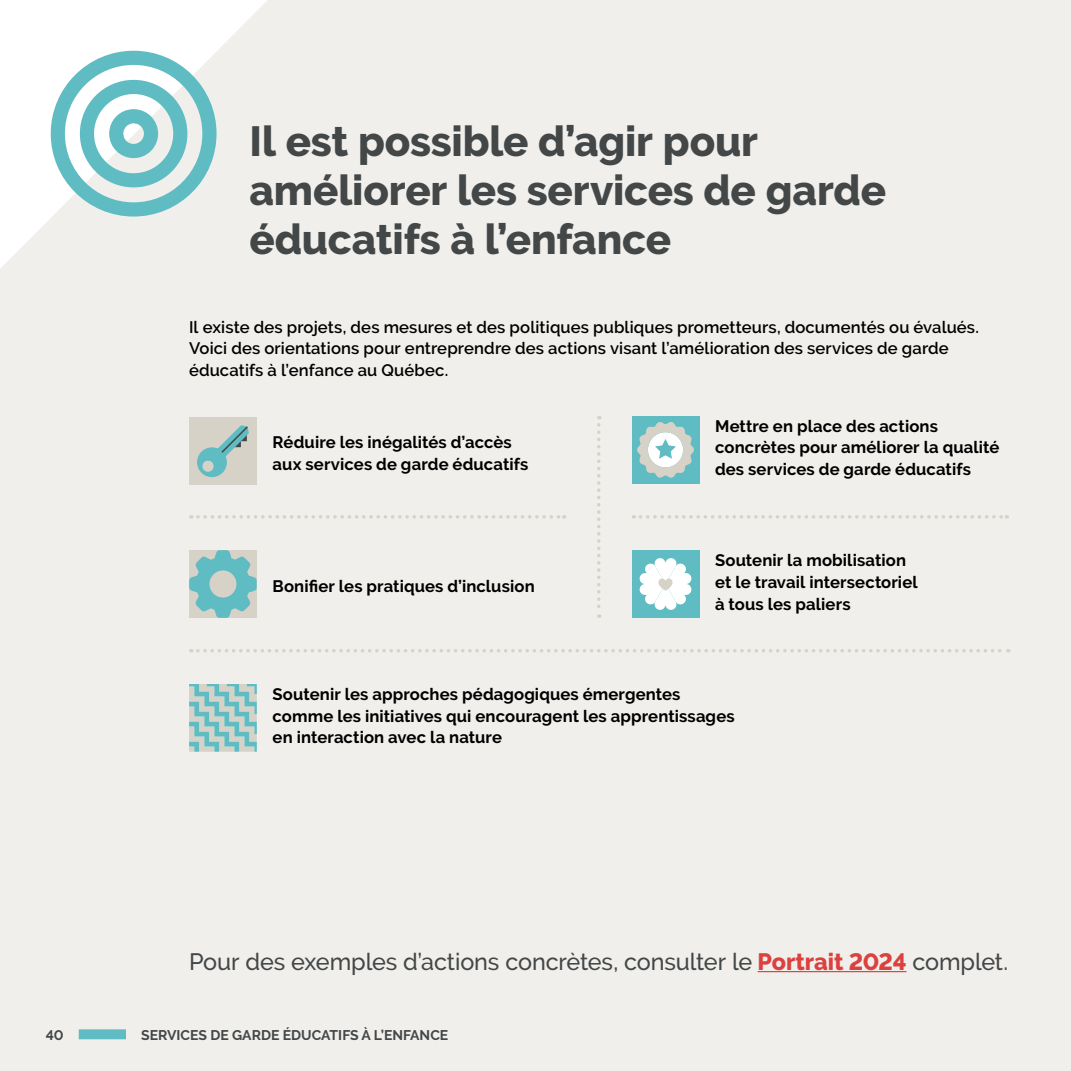
<style>
.page{position:relative;width:1071px;height:1071px;background:#f1efec}
.page>*{position:absolute;margin:0;border:0;box-sizing:border-box;transform-origin:0 0}
.t1{font:800 42px/49px "Raleway";letter-spacing:-.005em;color:#434747}
.t2{font:500 23.62px "Raleway";letter-spacing:-.005em;color:#434747}
.List_Bullet-N1{font:700 16.62px/21.9px "Raleway";letter-spacing:.005em;color:#000}
.t3{font:600 16.62px/21.9px "Raleway";letter-spacing:.01em;color:#000}
.t4{font:700 14px "Raleway";color:#434747}
.s1{font-weight:800;color:#db413f}
</style>
<div class="page">
<svg style="left:0;top:0;width:267px;height:268px"></svg>
<div style="left:51px;top:51px;width:166px;height:166px;border:14px solid #5ebcc2;border-radius:50%"></div>
<div style="left:80px;top:80px;width:107px;height:107px;border:14px solid #5ebcc2;border-radius:50%"></div>
<div style="left:109px;top:109px;width:49px;height:49px;border:14px solid #5ebcc2;border-radius:50%"></div>
<svg style="left:198px;top:515px;width:367px;height:4px"></svg>
<svg style="left:198px;top:649px;width:811px;height:3px"></svg>
<svg style="left:640px;top:515px;width:367px;height:4px"></svg>
<svg style="left:597px;top:425px;width:4px;height:193px"></svg>
<div style="left:632px;top:550px;width:67px;height:68px;background:#5ebcc2"></div>
<svg style="left:639px;top:558px;width:53px;height:52px"></svg>
<svg style="left:189px;top:684px;width:68px;height:68px;background:#a1c9c6"></svg>
<div style="left:189px;top:417px;width:68px;height:68px;background:#d7d2c8"></div>
<svg style="left:197px;top:425px;width:52px;height:53px"></svg>
<svg style="left:189px;top:550px;width:68px;height:68px;background:#94c5c4"></svg>
<div style="left:632px;top:416px;width:67px;height:68px;background:#5ebcc2"></div>
<svg style="left:637px;top:422px;width:57px;height:56px"></svg>
<hr style="left:758px;top:971px;width:149px;height:1px;background:#db413f">
<div style="left:79px;top:1029px;width:47px;height:10px;background:#5ebcc2"></div>
<h2 class="t1" style="left:249px;top:117px;width:638px">Il est possible d’agir pour améliorer les services de garde éducatifs à l’enfance</h2>
<p class="t3" style="left:189px;top:316px;width:792px">Il existe des projets, des mesures et des politiques publiques prometteurs, documentés ou évalués.<br>Voici des orientations pour entreprendre des actions visant l’amélioration des services de garde éducatifs à l’enfance au Québec.</p>
<p class="List_Bullet-N1" style="left:273px;top:431px;width:257px">Réduire les inégalités d’accès aux services de garde éducatifs</p>
<p class="List_Bullet-N1" style="left:272px;top:575px;width:264px">Bonifier les pratiques d’inclusion</p>
<p class="List_Bullet-N1" style="left:715px;top:415px;width:286px">Mettre en place des actions concrètes pour améliorer la qualité des services de garde éducatifs</p>
<p class="List_Bullet-N1" style="left:715px;top:549px;width:204px">Soutenir la mobilisation et le travail intersectoriel à tous les paliers</p>
<p class="List_Bullet-N1" style="left:273px;top:683px;width:464px">Soutenir les approches pédagogiques émergentes comme les initiatives qui encouragent les apprentissages en interaction avec la nature</p>
<p class="t2" style="left:189px;top:948px;width:820px">Pour des exemples d’actions concrètes, consulter le <span class="s1">Portrait 2024</span> complet.</p>
<p class="t4" style="left:46px;top:1027px;width:20px">40</p>
<p class="t4" style="left:141px;top:1027px;width:309px">SERVICES DE GARDE ÉDUCATIFS À L’ENFANCE</p>
</div>
